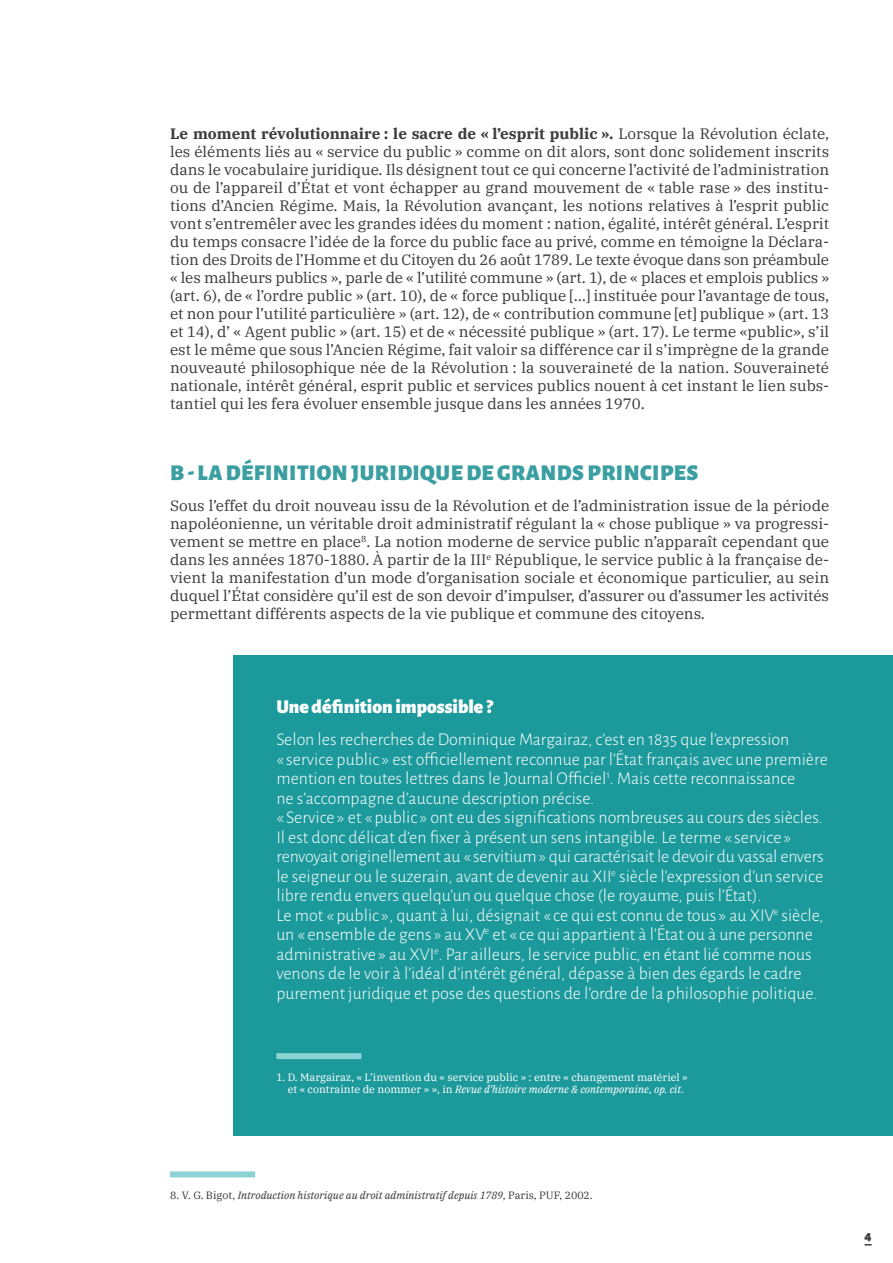
<style>
.page{position:relative;width:893px;height:1263px;background:#fff}
.page>*{position:absolute;margin:0;border:0;box-sizing:border-box;transform-origin:0 0}
.t1{font:900 22.5px "Alegreya Sans";letter-spacing:.02em;color:#3b9fa2}
.t2{font:900 19.5px "Alegreya Sans";color:#fff}
.t3{font:300 18px/19.5px "Alegreya Sans";color:#fff}
.t4{font:15px/18px "IBM Plex Serif";color:#3e3e3f;text-align:justify}
.t5{font:900 13.5px "Alegreya Sans SC";color:#3e3e3f}
.t6{font:10.5px/12px "IBM Plex Serif";color:#fff}
.t7{font:italic 10.5px "IBM Plex Serif";color:#3e3e3f}
.s1{font-weight:700}
.s2{font-style:italic}
.s3{font-style:normal}
</style>
<div class="page">
<div style="left:170px;top:1171px;width:85px;height:6px;background:#8bd3d4"></div>
<div style="left:234px;top:655px;width:659px;height:480px;background:#1b999b"></div>
<div style="left:276px;top:1053px;width:85px;height:6px;background:#8bd3d4"></div>
<p class="t4" style="left:170px;top:124px;width:661px"><span class="s1">Le moment révolutionnaire : le sacre de « l’esprit public ».</span> Lorsque la Révolution éclate, les éléments liés au « service du public » comme on dit alors, sont donc solidement inscrits dans le vocabulaire juridique. Ils désignent tout ce qui concerne l’activité de l’administration ou de l’appareil d’État et vont échapper au grand mouvement de « table rase » des institu&shy;tions d’Ancien Régime. Mais, la Révolution avançant, les notions relatives à l’esprit public vont s’entremêler avec les grandes idées du moment : nation, égalité, intérêt général. L’esprit du temps consacre l’idée de la force du public face au privé, comme en témoigne la Déclara&shy;tion des Droits de l’Homme et du Citoyen du 26 août 1789. Le texte évoque dans son préambule « les malheurs publics », parle de « l’utilité commune » (art. 1), de « places et emplois publics » (art. 6), de « l’ordre public » (art. 10), de « force publique […] instituée pour l’avantage de tous, et non pour l’utilité particulière » (art. 12), de « contribution commune [et] publique » (art. 13 et 14), d’ « Agent public » (art. 15) et de « nécessité publique » (art. 17). Le terme «public», s’il est le même que sous l’Ancien Régime, fait valoir sa différence car il s’imprègne de la grande nouveauté philosophique née de la Révolution : la souveraineté de la nation. Souveraineté nationale, intérêt général, esprit public et services publics nouent à cet instant le lien subs&shy;tantiel qui les fera évoluer ensemble jusque dans les années 1970.</p>
<h1 class="t1" style="left:170px;top:454px;width:529px">B - LA DÉFINITION JURIDIQUE DE GRANDS PRINCIPES</h1>
<p class="t4" style="left:170px;top:495px;width:661px">Sous l’effet du droit nouveau issu de la Révolution et de l’administration issue de la période napoléonienne, un véritable droit administratif régulant la « chose publique » va progressi&shy;vement se mettre en place<sup>8</sup>. La notion moderne de service public n’apparaît cependant que dans les années 1870-1880. À partir de la III<sup>e</sup> République, le service public à la française de&shy;vient la manifestation d’un mode d’organisation sociale et économique particulier, au sein duquel l’État considère qu’il est de son devoir d’impulser, d’assurer ou d’assumer les activités permettant différents aspects de la vie publique et commune des citoyens.</p>
<h2 class="t2" style="left:276px;top:691px;width:218px">Une définition impossible ?</h2>
<p class="t3" style="left:276px;top:729px;width:553px">Selon les recherches de Dominique Margairaz, c’est en 1835 que l’expression<br>« service public » est officiellement reconnue par l’État français avec une première mention en toutes lettres dans le Journal Officiel<sup>1</sup>. Mais cette reconnaissance<br>ne s’accompagne d’aucune description précise.<br>« Service » et « public » ont eu des significations nombreuses au cours des siècles.<br>Il est donc délicat d’en fixer à présent un sens intangible. Le terme « service » renvoyait originellement au « servitium » qui caractérisait le devoir du vassal envers le seigneur ou le suzerain, avant de devenir au XII<sup>e</sup> siècle l’expression d’un service libre rendu envers quelqu’un ou quelque chose (le royaume, puis l’État).<br>Le mot « public », quant à lui, désignait « ce qui est connu de tous » au XIV<sup>e</sup> siècle, un « ensemble de gens » au XV<sup>e</sup> et « ce qui appartient à l’État ou à une personne administrative » au XVI<sup>e</sup>. Par ailleurs, le service public, en étant lié comme nous venons de le voir à l’idéal d’intérêt général, dépasse à bien des égards le cadre purement juridique et pose des questions de l’ordre de la philosophie politique.</p>
<p class="t6" style="left:288px;top:1070px;width:401px;text-indent:-11px">1. D. Margairaz, « L’invention du « service public » : entre « changement matériel » et « contrainte de nommer » », in <span class="s2">Revue d’histoire moderne &amp; contemporaine</span>, <span class="s2">op. cit</span>.</p>
<p class="t7" style="left:170px;top:1187px;width:424px"><span class="s3">8. V. G. Bigot,</span> Introduction historique au droit administratif depuis 1789<span class="s3">, Paris, PUF, 2002.</span></p>
<p class="t5" style="left:865px;top:1224px;width:9px">4</p>
</div>
